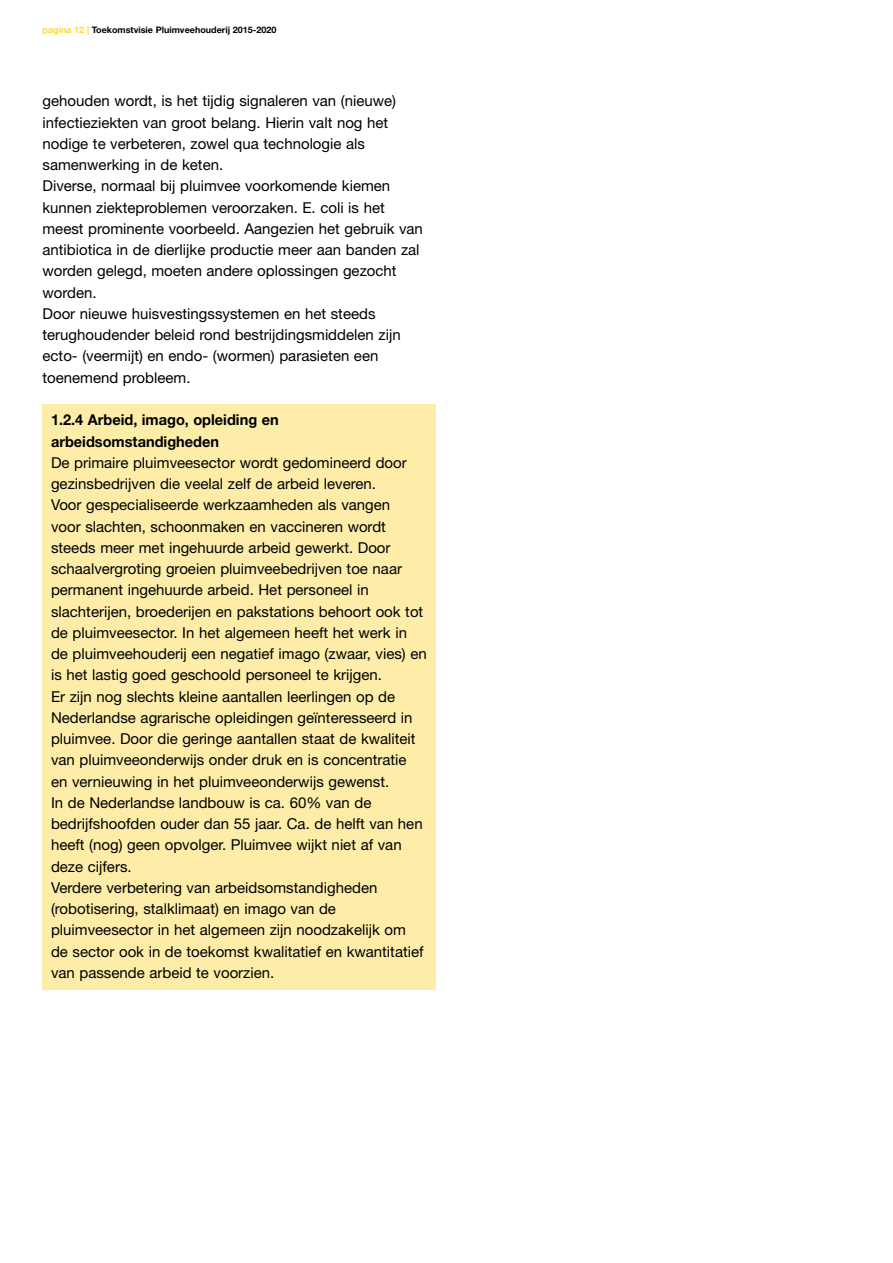
<style>
.page{position:relative;width:893px;height:1263px;background:#fff}
.page>*{position:absolute;margin:0;border:0;box-sizing:border-box;transform-origin:0 0}
.t1{font:15px/21.3px "Helvetica Neue";color:#000}
.t2{font:700 15px/21.3px "Helvetica Neue";color:#000}
.t3{font:700 9px "Helvetica Neue";color:#000}
.s1{color:#f9da33}
</style>
<div class="page">
<div style="left:43px;top:404px;width:393px;height:585px;background:#fdeda9"></div>
<p class="t3" style="left:43px;top:24px;width:236px"><span class="s1">pagina 12 |</span> Toekomstvisie Pluimveehouderij 2015-2020</p>
<p class="t1" style="left:43px;top:90px;width:382px">gehouden wordt, is het tijdig signaleren van (nieuwe) infectieziekten van groot belang. Hierin valt nog het nodige te verbeteren, zowel qua technologie als samenwerking in de keten.<br>Diverse, normaal bij pluimvee voorkomende kiemen kunnen ziekteproblemen veroorzaken. E. coli is het meest prominente voorbeeld. Aangezien het gebruik van antibiotica in de dierlijke productie meer aan banden zal worden gelegd, moeten andere oplossingen gezocht worden.<br>Door nieuwe huisvestingssystemen en het steeds terughoudender beleid rond bestrijdingsmiddelen zijn ecto- (veermijt) en endo- (wormen) parasieten een toenemend probleem.</p>
<p class="t2" style="left:51px;top:409px;width:229px">1.2.4 Arbeid, imago, opleiding en arbeidsomstandigheden</p>
<p class="t1" style="left:51px;top:452px;width:377px">De primaire pluimveesector wordt gedomineerd door gezinsbedrijven die veelal zelf de arbeid leveren.<br>Voor gespecialiseerde werkzaamheden als vangen<br>voor slachten, schoonmaken en vaccineren wordt steeds meer met ingehuurde arbeid gewerkt. Door schaalvergroting groeien pluimveebedrijven toe naar permanent ingehuurde arbeid. Het personeel in slachterijen, broederijen en pakstations behoort ook tot de pluimveesector. In het algemeen heeft het werk in de pluimveehouderij een negatief imago (zwaar, vies) en is het lastig goed geschoold personeel te krijgen.<br>Er zijn nog slechts kleine aantallen leerlingen op de Nederlandse agrarische opleidingen geïnteresseerd in pluimvee. Door die geringe aantallen staat de kwaliteit van pluimveeonderwijs onder druk en is concentratie en vernieuwing in het pluimveeonderwijs gewenst.<br>In de Nederlandse landbouw is ca. 60% van de bedrijfshoofden ouder dan 55 jaar. Ca. de helft van hen heeft (nog) geen opvolger. Pluimvee wijkt niet af van deze cijfers.<br>Verdere verbetering van arbeidsomstandigheden (robotisering, stalklimaat) en imago van de pluimveesector in het algemeen zijn noodzakelijk om<br>de sector ook in de toekomst kwalitatief en kwantitatief van passende arbeid te voorzien.</p>
</div>
